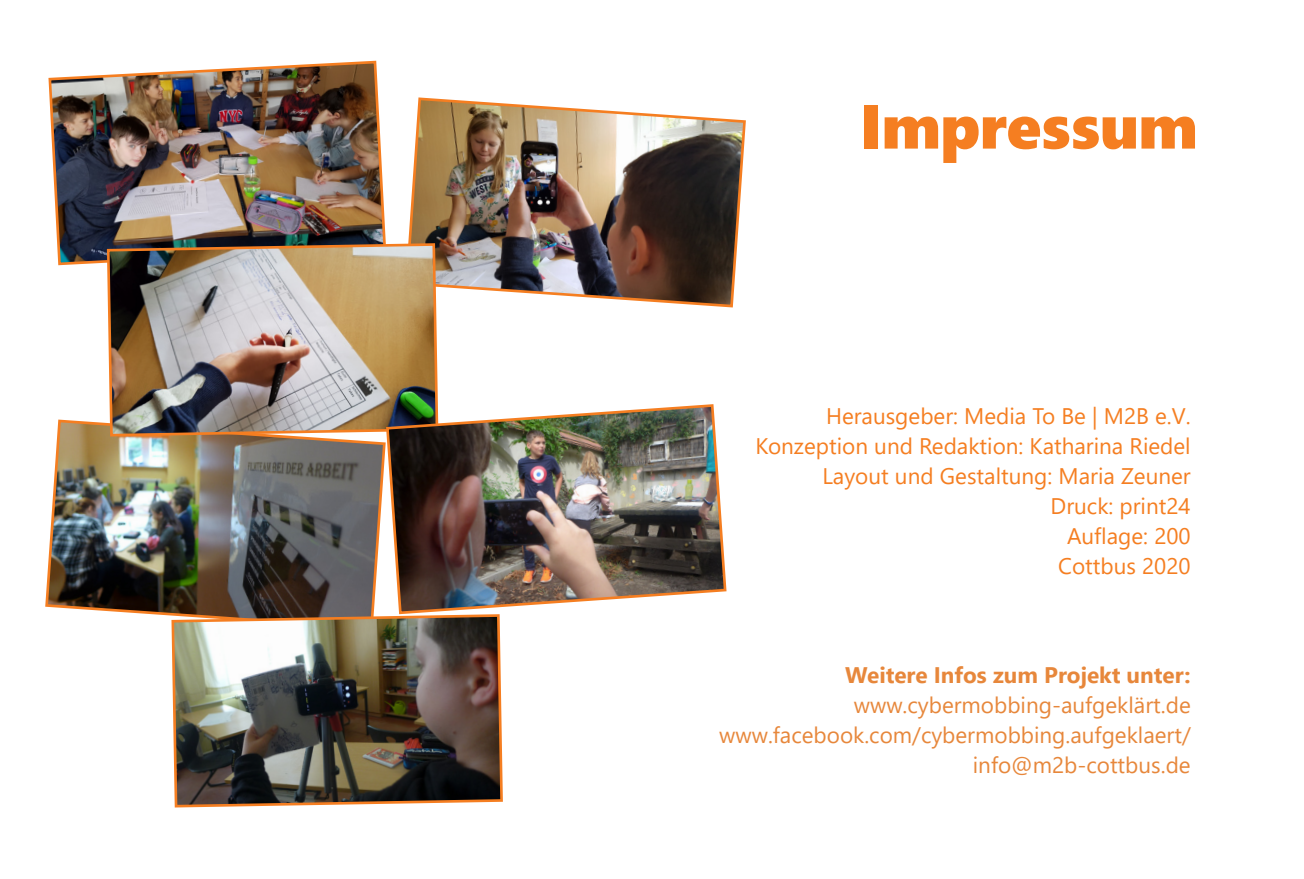
<style>
.page{position:relative;width:1304px;height:879px;background:#fff}
.page>*{position:absolute;margin:0;border:0;box-sizing:border-box;transform-origin:0 0}
.t1{font:62.5px "Segoe UI Black";letter-spacing:-.01em;color:#f57e21}
.t2{font:22.5px/30px "Segoe UI";color:#f57e21;text-align:right}
.t3{font:22.5px/30px "Segoe UI";color:#e7873b;text-align:right}
.t4{font:700 22.5px "Segoe UI";color:#e7873b}
</style>
<div class="page">
<img style="left:48px;top:60px;width:338px;height:206px">
<img style="left:45px;top:419px;width:340px;height:197px">
<img style="left:408px;top:97px;width:338px;height:211px">
<img style="left:106px;top:242px;width:334px;height:196px">
<img style="left:170px;top:613px;width:333px;height:195px">
<img style="left:385px;top:403px;width:342px;height:212px">
<h1 class="t1" style="left:860px;top:81px;width:339px">Impressum</h1>
<p class="t2" style="left:755px;top:399px;width:437px">Herausgeber: Media To Be | M2B e.V.<br>Konzeption und Redaktion: Katharina Riedel<br>Layout und Gestaltung: Maria Zeuner<br>Druck: print24<br>Auflage: 200<br>Cottbus 2020</p>
<p class="t4" style="left:845px;top:653px;width:347px">Weitere Infos zum Projekt unter:</p>
<p class="t3" style="left:719px;top:687px;width:473px">www.cybermobbing-aufgeklärt.de www.facebook.com/cybermobbing.aufgeklaert/ info@m2b-cottbus.de</p>
</div>
